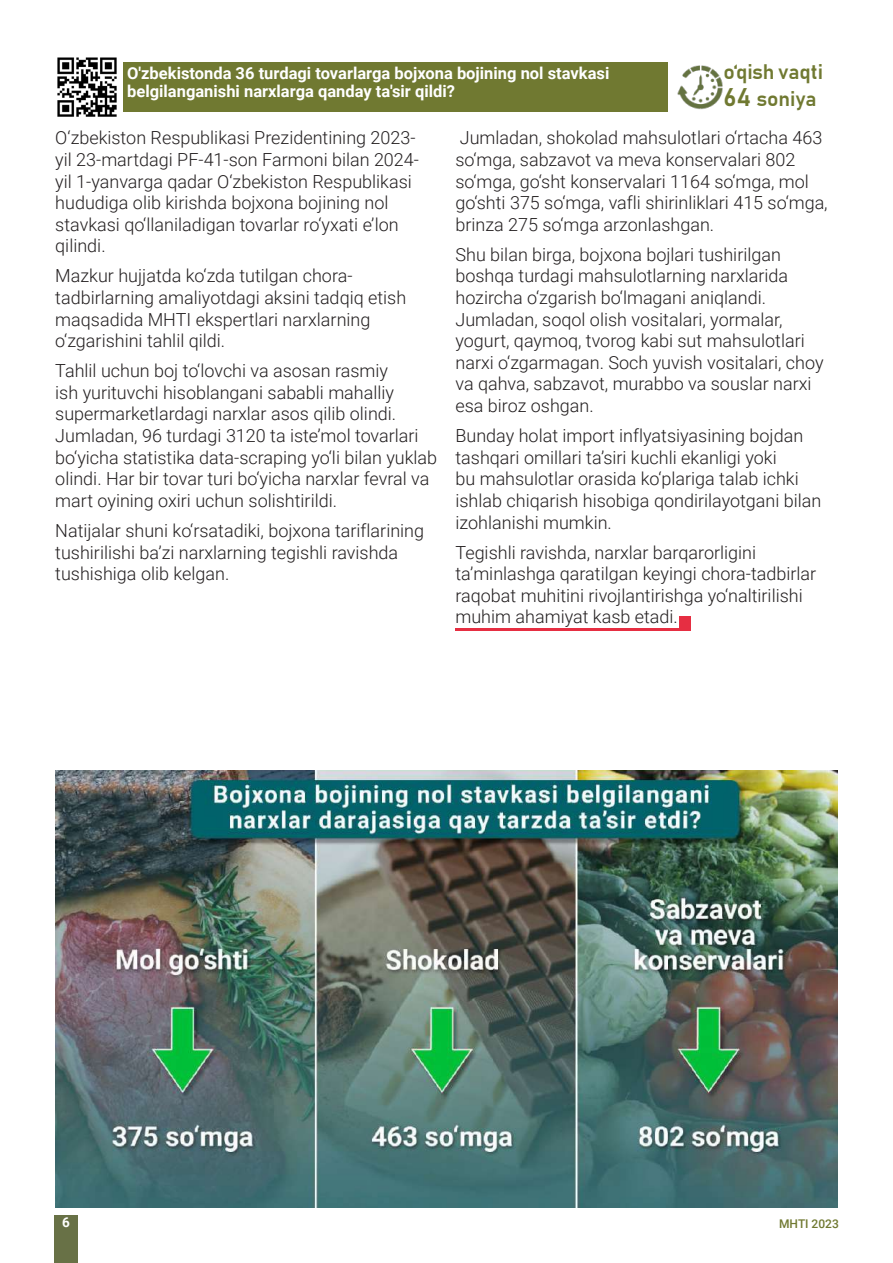
<style>
.page{position:relative;width:893px;height:1263px;background:#fff}
.page>*{position:absolute;margin:0;border:0;box-sizing:border-box;transform-origin:0 0}
.t1{font:21px "Bahnschrift";color:#707931}
.t2{font:300 18px/21.6px "Roboto";color:#231f20}
.t3{font:700 16.5px/18px "Roboto";color:#fff}
.t4{font:700 13.5px "Roboto";color:#fff}
.t5{font:500 12px "Roboto";color:#707931}
.s1{font-size:25.5px}
</style>
<div class="page">
<div style="left:54px;top:1215px;width:24px;height:48px;background:#687146"></div>
<div style="left:123px;top:62px;width:545px;height:50px;background:#707931"></div>
<img style="left:57px;top:57px;width:60px;height:60px">
<img style="left:677px;top:65px;width:46px;height:45px">
<hr style="left:455px;top:628px;width:236px;height:3px;background:#e62e42">
<div style="left:680px;top:617px;width:11px;height:11px;background:#e62e42"></div>
<img style="left:55px;top:770px;width:783px;height:438px">
<p class="t3" style="left:127px;top:64px;width:484px">O'zbekistonda 36 turdagi tovarlarga bojxona bojining nol stavkasi belgilanganishi narxlarga qanday ta'sir qildi?</p>
<p class="t1" style="left:723px;top:58px;width:101px">o‘qish vaqti</p>
<p class="t1" style="left:723px;top:86px;width:94px"><span class="s1">64</span> soniya</p>
<p class="t2" style="left:55px;top:127px;width:365px">O‘zbekiston Respublikasi Prezidentining 2023- yil 23-martdagi PF-41-son Farmoni bilan 2024- yil 1-yanvarga qadar O‘zbekiston Respublikasi hududiga olib kirishda bojxona bojining nol stavkasi qo‘llaniladigan tovarlar ro‘yxati e’lon qilindi.</p>
<p class="t2" style="left:55px;top:265px;width:352px">Mazkur hujjatda ko‘zda tutilgan chora&shy;tadbirlarning amaliyotdagi aksini tadqiq etish maqsadida MHTI ekspertlari narxlarning o‘zgarishini tahlil qildi.</p>
<p class="t2" style="left:55px;top:359px;width:383px">Tahlil uchun boj to‘lovchi va asosan rasmiy<br>ish yurituvchi hisoblangani sababli mahalliy supermarketlardagi narxlar asos qilib olindi.<br>Jumladan, 96 turdagi 3120 ta iste’mol tovarlari bo‘yicha statistika data-scraping yo‘li bilan yuklab olindi. Har bir tovar turi bo‘yicha narxlar fevral va mart oyining oxiri uchun solishtirildi.</p>
<p class="t2" style="left:55px;top:519px;width:370px">Natijalar shuni ko‘rsatadiki, bojxona tariflarining tushirilishi ba’zi narxlarning tegishli ravishda tushishiga olib kelgan.</p>
<p class="t2" style="left:455px;top:127px;width:374px">Jumladan, shokolad mahsulotlari o‘rtacha 463 so‘mga, sabzavot va meva konservalari 802 so‘mga, go‘sht konservalari 1164 so‘mga, mol go‘shti 375 so‘mga, vafli shirinliklari 415 so‘mga, brinza 275 so‘mga arzonlashgan.</p>
<p class="t2" style="left:455px;top:243px;width:370px">Shu bilan birga, bojxona bojlari tushirilgan boshqa turdagi mahsulotlarning narxlarida hozircha o‘zgarish bo‘lmagani aniqlandi.<br>Jumladan, soqol olish vositalari, yormalar, yogurt, qaymoq, tvorog kabi sut mahsulotlari narxi o‘zgarmagan. Soch yuvish vositalari, choy va qahva, sabzavot, murabbo va souslar narxi esa biroz oshgan.</p>
<p class="t2" style="left:455px;top:424px;width:367px">Bunday holat import inflyatsiyasining bojdan tashqari omillari ta’siri kuchli ekanligi yoki<br>bu mahsulotlar orasida ko‘plariga talab ichki ishlab chiqarish hisobiga qondirilayotgani bilan izohlanishi mumkin.</p>
<p class="t2" style="left:455px;top:541px;width:362px">Tegishli ravishda, narxlar barqarorligini ta’minlashga qaratilgan keyingi chora-tadbirlar raqobat muhitini rivojlantirishga yo‘naltirilishi muhim ahamiyat kasb etadi.</p>
<p class="t4" style="left:62px;top:1212px;width:9px">6</p>
<p class="t5" style="left:779px;top:1215px;width:61px">MHTI 2023</p>
</div>
